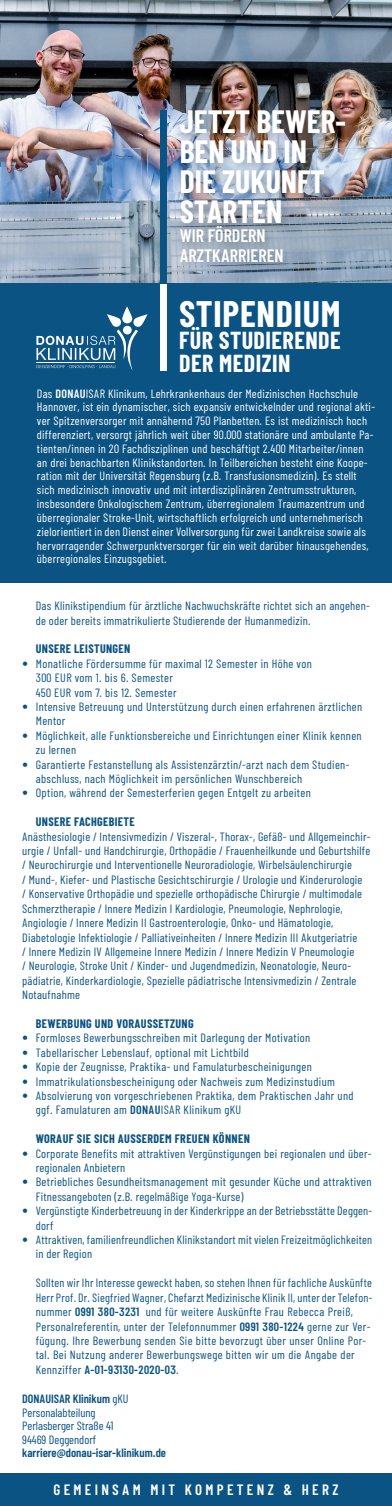
<style>
.page{position:relative;width:392px;height:1506px;background:#fff}
.page>*{position:absolute;margin:0;border:0;box-sizing:border-box;transform-origin:0 0}
.t1{font:700 36px "Barlow Condensed";letter-spacing:.02em;color:#fff}
.t2{font:700 31.5px/30px "Barlow Condensed";color:#fff}
.t3{font:700 24px/22.5px "Barlow Condensed";letter-spacing:.02em;color:#fff}
.t4{font:600 18px/19.5px "Barlow Condensed";color:#fff}
.t5{font:600 15px "Barlow Condensed";letter-spacing:.22em;color:#fff}
.t6{font:12px/14.4px "Barlow Condensed";letter-spacing:.02em;color:#0b5382}
.t7{font:12px/13.8px "Barlow Condensed";letter-spacing:.02em;color:#fff}
.t8{font:700 12px "Barlow Condensed";letter-spacing:.03em;color:#0b5382}
.t9{font:12px/13.5px "Barlow Condensed";color:#0b5382}
.t10{font:600 12px "Barlow Condensed";color:#0b5382}
.s1{font-weight:600}
.s2{font-family:"Helvetica Neue LT Std"}
</style>
<div class="page">
<img style="left:0;top:0;width:391px;height:283px">
<div style="left:0;top:283px;width:391px;height:299px;background:#0b5382"></div>
<img style="left:174px;top:104px;width:182px;height:170px">
<div style="left:160px;top:111px;width:6px;height:173px;background:#0b5382"></div>
<div style="left:160px;top:284px;width:6px;height:86px;background:#fff"></div>
<svg style="left:122px;top:306px;width:10px;height:17px"></svg>
<svg style="left:36px;top:314px;width:111px;height:56px"></svg>
<div style="left:0;top:1472px;width:391px;height:33px;background:#0b5382"></div>
<h2 class="t2" style="left:179px;top:106px;width:167px">JETZT BEWER-<br>BEN UND IN<br>DIE ZUKUNFT<br>STARTEN</h2>
<h3 class="t4" style="left:179px;top:225px;width:105px">WIR FÖRDERN<br>ARZTKARRIEREN</h3>
<h1 class="t1" style="left:179px;top:291px;width:162px">STIPENDIUM</h1>
<h3 class="t3" style="left:179px;top:328px;width:163px">FÜR STUDIERENDE<br>DER MEDIZIN</h3>
<p class="t7" style="left:37px;top:386px;width:339px">Das <span class="s1">DONAU</span>ISAR Klinikum, Lehrkrankenhaus der Medizinischen Hochschule Hannover, ist ein dynamischer, sich expansiv entwickelnder und regional akti&shy;ver Spitzenversorger mit annähernd 750 Planbetten. Es ist medizinisch hoch differenziert, versorgt jährlich weit über 90.000 stationäre und ambulante Pa&shy;tienten/innen in 20 Fachdisziplinen und beschäftigt 2.400 Mitarbeiter/innen an drei benachbarten Klinikstandorten. In Teilbereichen besteht eine Koope&shy;ration mit der Universität Regensburg (z.B. Transfusionsmedizin). Es stellt sich medizinisch innovativ und mit interdisziplinären Zentrumsstrukturen, insbesondere Onkologischem Zentrum, überregionalem Traumazentrum und überregionaler Stroke-Unit, wirtschaftlich erfolgreich und unternehmerisch zielorientiert in den Dienst einer Vollversorgung für zwei Landkreise sowie als hervorragender Schwerpunktversorger für ein weit darüber hinausgehendes, überregionales Einzugsgebiet.</p>
<p class="t6" style="left:36px;top:598px;width:335px">Das Klinikstipendium für ärztliche Nachwuchskräfte richtet sich an angehen&shy;de oder bereits immatrikulierte Studierende der Humanmedizin.</p>
<p class="t8" style="left:36px;top:641px;width:96px">UNSERE LEISTUNGEN</p>
<p class="t6" style="left:36px;top:656px;width:277px;text-indent:-13px"><span class="s2">•</span> Monatliche Fördersumme für maximal 12 Semester in Höhe von<br>300 EUR vom 1. bis 6. Semester<br>450 EUR vom 7. bis 12. Semester</p>
<p class="t6" style="left:36px;top:699px;width:327px;text-indent:-13px"><span class="s2">•</span> Intensive Betreuung und Unterstützung durch einen erfahrenen ärztlichen<br>Mentor</p>
<p class="t6" style="left:36px;top:728px;width:327px;text-indent:-13px"><span class="s2">•</span> Möglichkeit, alle Funktionsbereiche und Einrichtungen einer Klinik kennen zu lernen</p>
<p class="t6" style="left:36px;top:756px;width:315px;text-indent:-13px"><span class="s2">•</span> Garantierte Festanstellung als Assistenzärztin/-arzt nach dem Studien&shy;abschluss, nach Möglichkeit im persönlichen Wunschbereich</p>
<p class="t6" style="left:22px;top:785px;width:290px"><span class="s2">•</span> Option, während der Semesterferien gegen Entgelt zu arbeiten</p>
<p class="t8" style="left:36px;top:814px;width:100px">UNSERE FACHGEBIETE</p>
<p class="t6" style="left:22px;top:828px;width:349px">Anästhesiologie / Intensivmedizin / Viszeral-, Thorax-, Gefäß- und Allgemeinchir&shy;urgie / Unfall- und Handchirurgie, Orthopädie / Frauenheilkunde und Geburtshilfe / Neurochirurgie und Interventionelle Neuroradiologie, Wirbelsäulenchirurgie<br>/ Mund-, Kiefer- und Plastische Gesichtschirurgie / Urologie und Kinderurologie<br>/ Konservative Orthopädie und spezielle orthopädische Chirurgie / multimodale Schmerztherapie / Innere Medizin I Kardiologie, Pneumologie, Nephrologie, Angiologie / Innere Medizin II Gastroenterologie, Onko- und Hämatologie, Diabetologie Infektiologie / Palliativeinheiten / Innere Medizin III Akutgeriatrie<br>/ Innere Medizin IV Allgemeine Innere Medizin / Innere Medizin V Pneumologie<br>/ Neurologie, Stroke Unit / Kinder- und Jugendmedizin, Neonatologie, Neuro&shy;pädiatrie, Kinderkardiologie, Spezielle pädiatrische Intensivmedizin / Zentrale Notaufnahme</p>
<p class="t8" style="left:36px;top:1016px;width:159px">BEWERBUNG UND VORAUSSETZUNG</p>
<p class="t6" style="left:22px;top:1030px;width:289px"><span class="s2">•</span> Formloses Bewerbungsschreiben mit Darlegung der Motivation</p>
<p class="t6" style="left:22px;top:1044px;width:228px"><span class="s2">•</span> Tabellarischer Lebenslauf, optional mit Lichtbild</p>
<p class="t6" style="left:22px;top:1059px;width:291px"><span class="s2">•</span> Kopie der Zeugnisse, Praktika- und Famulaturbescheinigungen</p>
<p class="t6" style="left:22px;top:1073px;width:314px"><span class="s2">•</span> Immatrikulationsbescheinigung oder Nachweis zum Medizinstudium</p>
<p class="t6" style="left:36px;top:1088px;width:319px;text-indent:-13px"><span class="s2">•</span> Absolvierung von vorgeschriebenen Praktika, dem Praktischen Jahr und ggf. Famulaturen am <span class="s1">DONAU</span>ISAR Klinikum gKU</p>
<p class="t8" style="left:36px;top:1131px;width:215px">WORAUF SIE SICH AUSSERDEM FREUEN KÖNNEN</p>
<p class="t6" style="left:36px;top:1145px;width:337px;text-indent:-13px"><span class="s2">•</span> Corporate Benefits mit attraktiven Vergünstigungen bei regionalen und über&shy;regionalen Anbietern</p>
<p class="t6" style="left:36px;top:1174px;width:337px;text-indent:-13px"><span class="s2">•</span> Betriebliches Gesundheitsmanagement mit gesunder Küche und attraktiven<br>Fitnessangeboten (z.B. regelmäßige Yoga-Kurse)</p>
<p class="t6" style="left:36px;top:1203px;width:337px;text-indent:-13px"><span class="s2">•</span> Vergünstigte Kinderbetreuung in der Kinderkrippe an der Betriebsstätte Deggen&shy;dorf</p>
<p class="t6" style="left:36px;top:1232px;width:337px;text-indent:-13px"><span class="s2">•</span> Attraktiven, familienfreundlichen Klinikstandort mit vielen Freizeitmöglichkeiten in der Region</p>
<p class="t6" style="left:36px;top:1275px;width:338px">Sollten wir Ihr Interesse geweckt haben, so stehen Ihnen für fachliche Auskünfte Herr Prof. Dr. Siegfried Wagner, Chefarzt Medizinische Klinik II, unter der Telefon&shy;nummer <span class="s1">0991 380-3231</span> und für weitere Auskünfte Frau Rebecca Preiß, Personalreferentin, unter der Telefonnummer <span class="s1">0991 380-1224</span> gerne zur Ver&shy;fügung. Ihre Bewerbung senden Sie bitte bevorzugt über unser Online Por&shy;tal. Bei Nutzung anderer Bewerbungswege bitten wir um die Angabe der Kennziffer <span class="s1">A-01-93130-2020-03</span>.</p>
<p class="t9" style="left:22px;top:1391px;width:108px"><span class="s1">DONAUISAR Klinikum</span> gKU<br>Personalabteilung<br>Perlasberger Straße 41<br>94469 Deggendorf</p>
<p class="t10" style="left:22px;top:1445px;width:145px">karriere@donau-isar-klinikum.de</p>
<p class="t5" style="left:53px;top:1480px;width:286px">GEMEINSAM MIT KOMPETENZ &amp; HERZ</p>
</div>
